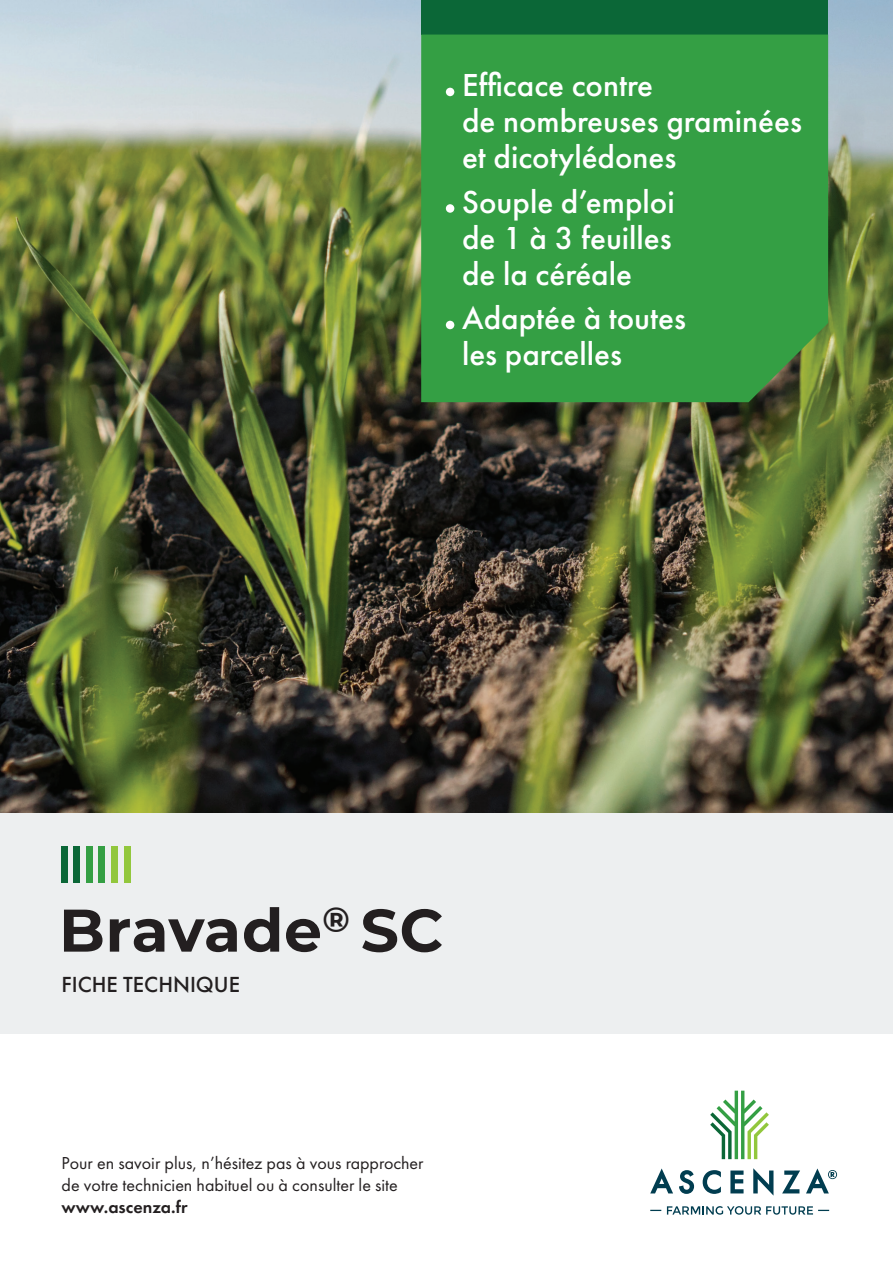
<style>
.page{position:relative;width:893px;height:1263px;background:#fff}
.page>*{position:absolute;margin:0;border:0;box-sizing:border-box;transform-origin:0 0}
.t1{font:700 60px "Montserrat";letter-spacing:.01em;color:#231f20}
.t2{font:500 33px/36px "Futura PT";color:#fff}
.t3{font:500 22.65px "Futura PT";color:#231f20}
.t4{font:18px/21.6px "Futura PT";color:#231f20}
.t5{font:600 18px "Futura PT";color:#231f20}
</style>
<div class="page">
<img style="left:0;top:0;width:893px;height:813px">
<div style="left:421px;top:0;width:407px;height:35px;background:#0b6737"></div>
<div style="left:421px;top:35px;width:407px;height:367px;background:#349f44"></div>
<div style="left:0;top:813px;width:893px;height:221px;background:#edeff0"></div>
<div style="left:62px;top:846px;width:6px;height:36px;background:#0b6737"></div>
<div style="left:74px;top:846px;width:6px;height:36px;background:#0b6737"></div>
<div style="left:86px;top:846px;width:7px;height:36px;background:#349f44"></div>
<div style="left:99px;top:846px;width:6px;height:36px;background:#349f44"></div>
<div style="left:111px;top:846px;width:7px;height:36px;background:#92c73d"></div>
<div style="left:124px;top:846px;width:6px;height:36px;background:#92c73d"></div>
<div style="left:446px;top:88px;width:8px;height:8px;background:#fff;border-radius:50%"></div>
<div style="left:446px;top:204px;width:8px;height:9px;background:#fff;border-radius:50%"></div>
<div style="left:446px;top:321px;width:8px;height:8px;background:#fff;border-radius:50%"></div>
<svg style="left:679px;top:1170px;width:15px;height:24px"></svg>
<svg style="left:703px;top:1170px;width:18px;height:24px"></svg>
<svg style="left:730px;top:1170px;width:13px;height:23px"></svg>
<svg style="left:753px;top:1168px;width:20px;height:27px"></svg>
<svg style="left:782px;top:1170px;width:18px;height:23px"></svg>
<svg style="left:650px;top:1168px;width:23px;height:25px"></svg>
<svg style="left:710px;top:1091px;width:59px;height:68px"></svg>
<svg style="left:806px;top:1168px;width:31px;height:25px"></svg>
<svg style="left:667px;top:1206px;width:162px;height:9px"></svg>
<p class="t2" style="left:462px;top:67px;width:341px">Efficace contre<br>de nombreuses graminées et dicotylédones</p>
<p class="t2" style="left:462px;top:184px;width:214px;text-align:justify">Souple d’emploi de 1 à 3 feuilles de la céréale</p>
<p class="t2" style="left:462px;top:300px;width:226px">Adaptée à toutes les parcelles</p>
<h1 class="t1" style="left:59px;top:887px;width:386px">Bravade<sup>®</sup> SC</h1>
<p class="t3" style="left:62px;top:971px;width:180px">FICHE TECHNIQUE</p>
<p class="t4" style="left:62px;top:1152px;width:363px">Pour en savoir plus, n’hésitez pas à vous rapprocher de votre technicien habituel ou à consulter le site</p>
<p class="t5" style="left:62px;top:1195px;width:127px">www.ascenza.fr</p>
</div>
